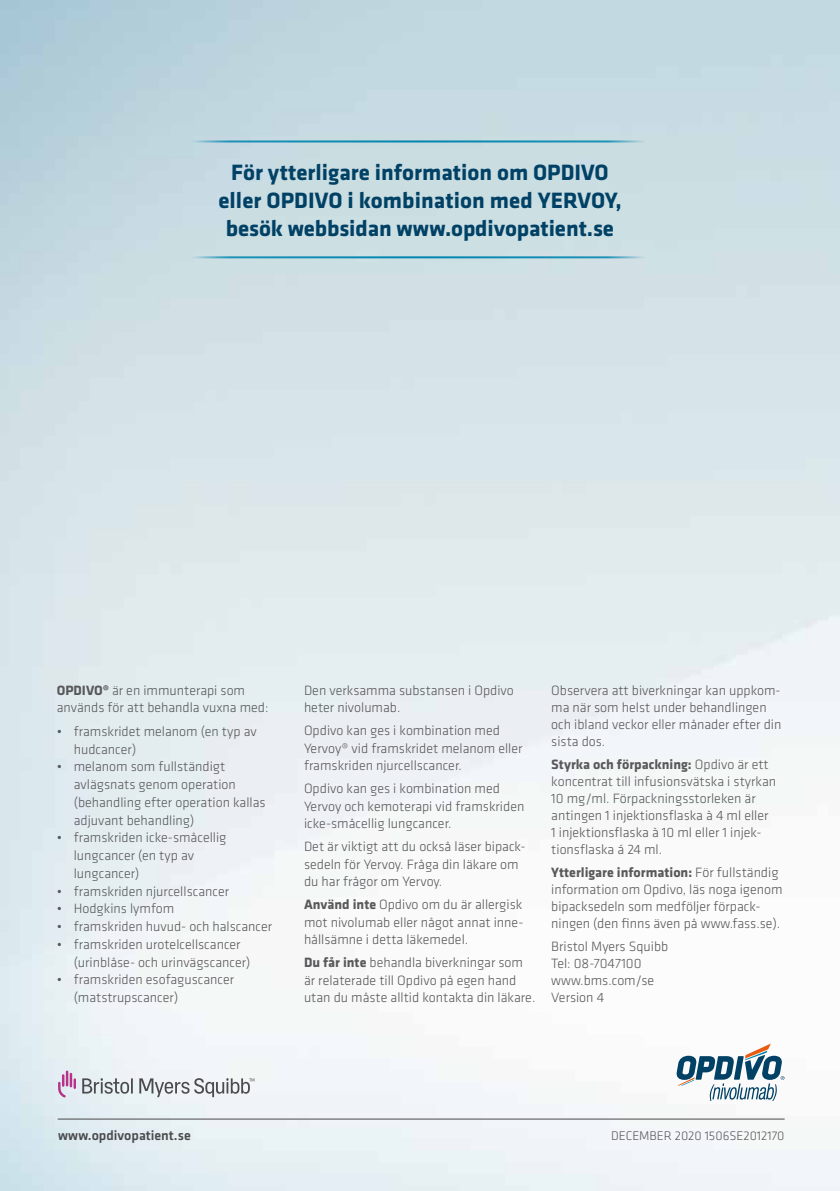
<style>
.page{position:relative;width:840px;height:1191px;background:#fff}
.page>*{position:absolute;margin:0;border:0;box-sizing:border-box;transform-origin:0 0}
.t1{font:700 23px/27.6px "Klavika";color:#004165;text-align:center}
.t2{font:300 14px/17px "Klavika";color:#58585a}
.t3{font:500 14px "Klavika";color:#4b4b4d}
.t4{font:300 13px "Klavika";color:#58585a}
.s1{font-weight:700}
</style>
<div class="page">
<img style="left:0;top:0;width:839px;height:1191px">
<svg style="left:675px;top:1043px;width:109px;height:57px"></svg>
<svg style="left:58px;top:1070px;width:18px;height:27px"></svg>
<svg style="left:82px;top:1078px;width:172px;height:19px"></svg>
<hr style="left:58px;top:1118px;width:726px;height:1px;background:#4b4b4d">
<hr style="left:185px;top:140px;width:469px;height:2px;background:#0085b0">
<hr style="left:185px;top:256px;width:469px;height:2px;background:#0085b0">
<h1 class="t1" style="left:218px;top:158px;width:404px">För ytterligare information om OPDIVO eller OPDIVO i kombination med YERVOY, besök webbsidan www.opdivopatient.se</h1>
<p class="t2" style="left:57px;top:681px;width:213px;line-height:17.8px"><span class="s1">OPDIVO®</span> är en immunterapi som används för att behandla vuxna med:</p>
<p class="t2" style="left:74px;top:722px;width:184px;line-height:17.8px;text-indent:-17px">• framskridet melanom (en typ av hudcancer)</p>
<p class="t2" style="left:74px;top:757px;width:193px;line-height:17.8px;text-indent:-17px">• melanom som fullständigt avlägsnats genom operation (behandling efter operation kallas adjuvant behandling)</p>
<p class="t2" style="left:74px;top:828px;width:154px;line-height:17.8px;text-indent:-17px">• framskriden icke-småcellig lungcancer (en typ av lungcancer)</p>
<p class="t2" style="left:57px;top:882px;width:174px">• framskriden njurcellscancer</p>
<p class="t2" style="left:57px;top:900px;width:119px">• Hodgkins lymfom</p>
<p class="t2" style="left:57px;top:918px;width:217px">• framskriden huvud- och halscancer</p>
<p class="t2" style="left:74px;top:935px;width:178px;line-height:17.8px;text-indent:-17px">• framskriden urotelcellscancer (urinblåse- och urinvägscancer)</p>
<p class="t2" style="left:74px;top:970px;width:162px;line-height:17.8px;text-indent:-17px">• framskriden esofaguscancer (matstrupscancer)</p>
<p class="t2" style="left:304px;top:681px;width:211px">Den verksamma substansen i Opdivo heter nivolumab.</p>
<p class="t2" style="left:304px;top:722px;width:220px">Opdivo kan ges i kombination med<br>Yervoy® vid framskridet melanom eller framskriden njurcellscancer.</p>
<p class="t2" style="left:304px;top:779px;width:222px">Opdivo kan ges i kombination med<br>Yervoy och kemoterapi vid framskriden icke-småcellig lungcancer.</p>
<p class="t2" style="left:304px;top:837px;width:223px">Det är viktigt att du också läser bipack&shy;sedeln för Yervoy. Fråga din läkare om du har frågor om Yervoy.</p>
<p class="t2" style="left:304px;top:895px;width:221px;text-align:justify"><span class="s1">Använd inte</span> Opdivo om du är allergisk mot nivolumab eller något annat inne&shy;hållsämne i detta läkemedel.</p>
<p class="t2" style="left:304px;top:953px;width:233px"><span class="s1">Du får inte</span> behandla biverkningar som är relaterade till Opdivo på egen hand utan du måste alltid kontakta din läkare.</p>
<p class="t2" style="left:551px;top:681px;width:231px">Observera att biverkningar kan uppkom&shy;ma när som helst under behandlingen och ibland veckor eller månader efter din sista dos.</p>
<p class="t2" style="left:551px;top:755px;width:226px"><span class="s1">Styrka och förpackning:</span> Opdivo är ett koncentrat till infusionsvätska i styrkan 10 mg/ml. Förpackningsstorleken är antingen 1 injektionsflaska à 4 ml eller 1 injektionsflaska à 10 ml eller 1 injek&shy;tionsflaska á 24 ml.</p>
<p class="t2" style="left:551px;top:863px;width:232px"><span class="s1">Ytterligare information:</span> För fullständig information om Opdivo, läs noga igenom bipacksedeln som medföljer förpack&shy;ningen (den finns även på www.fass.se).</p>
<p class="t2" style="left:551px;top:937px;width:118px">Bristol Myers Squibb<br>Tel: 08-7047100 www.bms.com/se<br>Version 4</p>
<p class="t3" style="left:58px;top:1125px;width:134px">www.opdivopatient.se</p>
<p class="t4" style="left:610px;top:1127px;width:175px">DECEMBER 2020 1506SE2012170</p>
</div>
